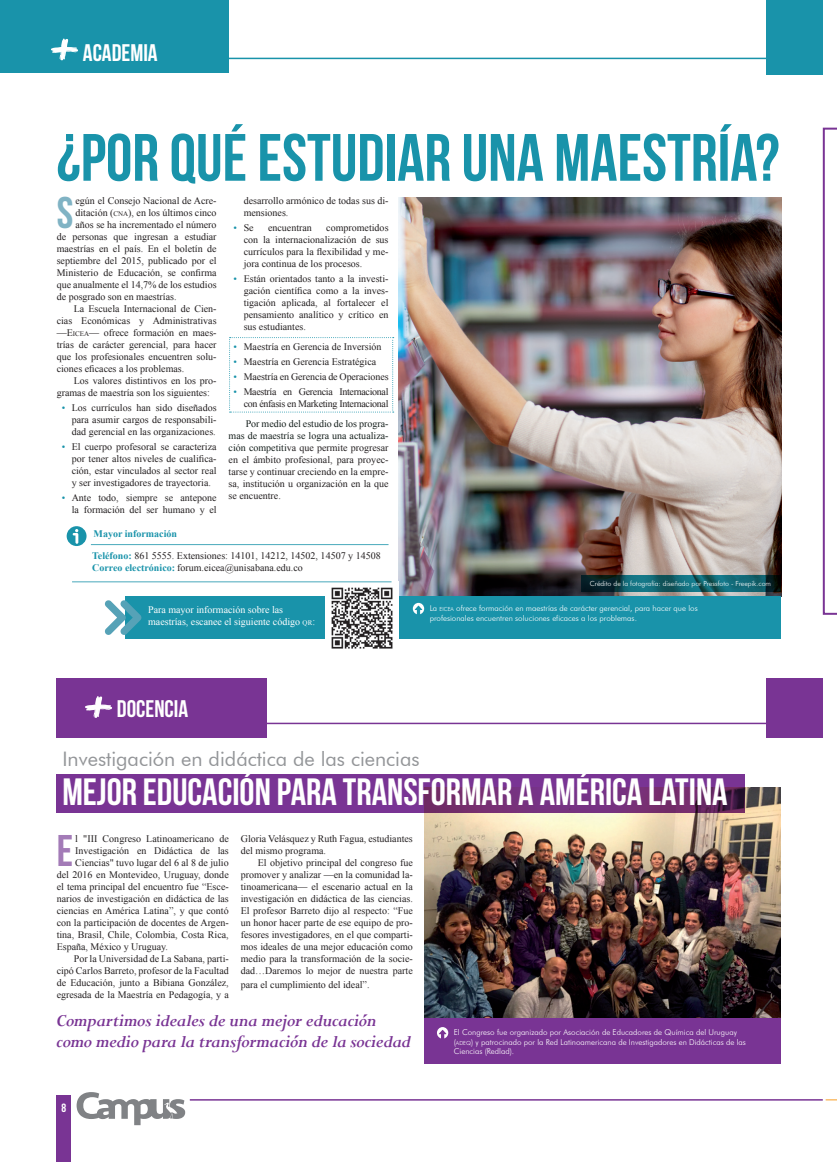
<style>
.page{position:relative;width:837px;height:1163px;background:#fff}
.page>*{position:absolute;margin:0;border:0;box-sizing:border-box;transform-origin:0 0}
.t1{font:66.7px "Bebas Neue";color:#1993aa}
.t2{font:44.3px "Bebas Neue";color:#80b3c4}
.t3{font:44.3px "Bebas Neue";color:#a37bb7}
.t4{font:38px "Bebas Neue";color:#fff}
.t5{font:24px "Bebas Neue";color:#fff}
.t6{font:20px "Futura BT";color:#939598}
.t7{font:italic 700 19px/20px "Perpetua";letter-spacing:-.015em;color:#793494}
.t8{font:12px "Bebas Neue";color:#fff}
.t9{font:10px/12px "Times New Roman";color:#231f20;text-align:justify}
.t10{font:10px/12px "Times New Roman";letter-spacing:-.03em;color:#231f20;text-align:right}
.t11{font:10px/12px "Times New Roman";color:#fff}
.t12{font:700 10px "Times New Roman";color:#1993aa}
.t13{font:300 8px/9.6px "Futura BT";color:#fff}
.t14{font:300 7px "Futura BT";color:#fff}
.s1{font-size:7px}
.s2{font-style:inherit}
.s3{color:#1993aa}
.s4{color:#151f1c}
.s5{font-weight:700;color:#1993aa}
.s6{font-size:5.6px}
</style>
<div class="page">
<img style="left:398px;top:197px;width:382px;height:399px">
<div style="left:765px;top:0;width:57px;height:74px;background:#1993aa"></div>
<div style="left:0;top:0;width:228px;height:72px;background:#1993aa"></div>
<svg style="left:51px;top:39px;width:27px;height:22px"></svg>
<hr style="left:186px;top:58px;width:608px;height:1px;background:#1993aa">
<hr style="left:190px;top:1098px;width:632px;height:2px;background:#793494">
<div style="left:57px;top:1094px;width:14px;height:67px;background:#793494"></div>
<svg style="left:77px;top:1092px;width:108px;height:32px"></svg>
<div style="left:57px;top:677px;width:210px;height:60px;background:#793494"></div>
<div style="left:765px;top:677px;width:57px;height:60px;background:#793494"></div>
<svg style="left:85px;top:696px;width:27px;height:22px"></svg>
<hr style="left:239px;top:722px;width:528px;height:2px;background:#793494">
<div style="left:125px;top:596px;width:655px;height:43px;background:#1993aa"></div>
<svg style="left:104px;top:600px;width:37px;height:35px"></svg>
<img style="left:325px;top:581px;width:73px;height:68px">
<hr style="left:91px;top:544px;width:297px;height:1px;background:#1993aa">
<hr style="left:72px;top:581px;width:319px;height:1px;background:#1993aa">
<div style="left:67px;top:526px;width:19px;height:20px;background:#1993aa;border-radius:50%"></div>
<svg style="left:73px;top:529px;width:5px;height:14px"></svg>
<svg style="left:412px;top:602px;width:12px;height:12px"></svg>
<img style="left:424px;top:787px;width:355px;height:231px">
<div style="left:424px;top:1018px;width:356px;height:45px;background:#793494"></div>
<svg style="left:57px;top:774px;width:687px;height:38px;background:#763289"></svg>
<svg style="left:437px;top:1027px;width:11px;height:11px"></svg>
<svg style="left:822px;top:127px;width:14px;height:488px"></svg>
<svg style="left:229px;top:337px;width:164px;height:75px"></svg>
<svg style="left:581px;top:575px;width:199px;height:17px;background:#0e525c"></svg>
<h3 class="t5" style="left:83px;top:39px;width:76px">ACADEMIA</h3>
<h1 class="t1" style="left:57px;top:121px;width:724px">¿POR QUÉ ESTUDIAR UNA MAESTRÍA?</h1>
<h2 class="t2" style="left:57px;top:188px;width:18px">S</h2>
<p class="t9" style="left:75px;top:194px;width:142px">egún el Consejo Nacional de Acre-</p>
<p class="t9" style="left:75px;top:206px;width:142px">ditación (<span class="s1">CNA</span>), en los últimos cinco</p>
<p class="t9" style="left:75px;top:218px;width:142px">años se ha incrementado el número</p>
<p class="t9" style="left:57px;top:230px;width:161px">de personas que ingresan a estudiar</p>
<p class="t9" style="left:57px;top:242px;width:161px">maestrías en el país. En el boletín de</p>
<p class="t9" style="left:57px;top:254px;width:161px">septiembre del 2015, publicado por el</p>
<p class="t9" style="left:57px;top:266px;width:161px">Ministerio de Educación, se confirma</p>
<p class="t9" style="left:57px;top:278px;width:161px">que anualmente el 14,7% de los estudios</p>
<p class="t9" style="left:57px;top:290px;width:121px">de posgrado son en maestrías.</p>
<p class="t9" style="left:74px;top:302px;width:144px">La Escuela Internacional de Cien-</p>
<p class="t9" style="left:57px;top:314px;width:161px">cias Económicas y Administrativas</p>
<p class="t9" style="left:57px;top:326px;width:161px">—<span class="s2">E</span><span class="s1">ICEA</span>— ofrece formación en maes-</p>
<p class="t9" style="left:57px;top:338px;width:161px">trías de carácter gerencial, para hacer</p>
<p class="t9" style="left:57px;top:350px;width:161px">que los profesionales encuentren solu-</p>
<p class="t9" style="left:57px;top:362px;width:129px">ciones eficaces a los problemas.</p>
<p class="t9" style="left:74px;top:374px;width:144px">Los valores distintivos en los pro-</p>
<p class="t9" style="left:57px;top:386px;width:155px">gramas de maestría son los siguientes:</p>
<p class="t9" style="left:72px;top:401px;width:146px;text-indent:-10px"><span class="s3">•</span> Los currículos han sido diseñados para asumir cargos de responsabili&shy;dad gerencial en las organizaciones.</p>
<p class="t9" style="left:72px;top:440px;width:146px;text-indent:-10px"><span class="s3">•</span> El cuerpo profesoral se caracteriza por tener altos niveles de cualifica&shy;ción, estar vinculados al sector real y ser investigadores de trayectoria.</p>
<p class="t9" style="left:62px;top:491px;width:156px;text-align:right"><span class="s3">•</span> Ante todo, siempre se antepone la formación del ser humano y el</p>
<p class="t9" style="left:243px;top:194px;width:146px">desarrollo armónico de todas sus di&shy;mensiones.</p>
<p class="t9" style="left:233px;top:221px;width:21px"><span class="s3">•</span> Se</p>
<p class="t9" style="left:268px;top:221px;width:45px">encuentran</p>
<p class="t9" style="left:243px;top:221px;width:146px;text-indent:83px">comprometidos con la internacionalización de sus currículos para la flexibilidad y me&shy;jora continua de los procesos.</p>
<p class="t9" style="left:243px;top:272px;width:146px;text-indent:-10px"><span class="s3">•</span> Están orientados tanto a la investi&shy;gación científica como a la inves&shy;tigación aplicada, al fortalecer el pensamiento analítico y crítico en sus estudiantes.</p>
<p class="t9" style="left:233px;top:341px;width:149px"><span class="s3">•</span> Maestría en Gerencia de Inversión</p>
<p class="t9" style="left:233px;top:355px;width:144px"><span class="s3">•</span> Maestría en Gerencia Estratégica</p>
<p class="t9" style="left:233px;top:370px;width:156px"><span class="s3">•</span> Maestría en Gerencia de Operaciones</p>
<p class="t10" style="left:233px;top:385px;width:156px"><span class="s3">•</span> Maestría en Gerencia Internacional con énfasis en Marketing Internacional</p>
<p class="t9" style="left:228px;top:418px;width:161px;text-indent:17px"><span class="s4">Por medio del estudio de los progra&shy;mas de maestría se logra una actualiza&shy;ción competiti</span>va que permite progresar en el ámbito profesional, para proyec&shy;tarse y continuar creciendo en la empre&shy;sa, institución u organización en la que se encuentre.</p>
<p class="t12" style="left:94px;top:526px;width:85px">Mayor información</p>
<p class="t9" style="left:92px;top:549px;width:290px"><span class="s5">Teléfono:</span> 861 5555. Extensiones: 14101, 14212, 14502, 14507 y 14508<br><span class="s5">Correo electrónico:</span> forum.eicea@unisabana.edu.co</p>
<p class="t11" style="left:148px;top:603px;width:168px">Para mayor información sobre las maestrías, escanee el siguiente código <span class="s1">QR</span><span class="s2">:</span></p>
<h3 class="t5" style="left:117px;top:695px;width:73px">DOCENCIA</h3>
<p class="t14" style="left:589px;top:579px;width:183px">Crédito de la fotografía: diseñado por Pressfoto - Freepik.com</p>
<p class="t13" style="left:429px;top:603px;width:269px">La <span class="s6">EICEA</span> ofrece formación en maestrías de carácter gerencial, para hacer que los profesionales encuentren soluciones eficaces a los problemas.</p>
<h3 class="t6" style="left:62px;top:746px;width:358px">Investigación en didáctica de las ciencias</h3>
<h3 class="t4" style="left:62px;top:770px;width:666px">MEJOR EDUCACIÓN PARA TRANSFORMAR A AMÉRICA LATINA</h3>
<h2 class="t3" style="left:57px;top:826px;width:18px">E</h2>
<p class="t9" style="left:75px;top:832px;width:155px">l "III Congreso Latinoamericano de</p>
<p class="t9" style="left:241px;top:832px;width:173px">Gloria Velásquez y Ruth Fagua, estudiantes del mismo programa.</p>
<p class="t9" style="left:241px;top:856px;width:173px;text-indent:17px">El objetivo principal del congreso fue promover y analizar —en la comunidad la&shy;tinoamericana— el escenario actual en la investigación en didáctica de las ciencias.<br>El profesor Barreto dijo al respecto: “Fue un honor hacer parte de ese equipo de pro&shy;fesores investigadores, en el que comparti&shy;mos ideales de una mejor educación como medio para la transformación de la socie&shy;dad…Daremos lo mejor de nuestra parte</p>
<p class="t9" style="left:241px;top:977px;width:130px">para el cumplimiento del ideal”.</p>
<h3 class="t7" style="left:56px;top:1010px;width:356px">Compartimos ideales de una mejor educación como medio para la transformación de la sociedad</h3>
<p class="t9" style="left:75px;top:844px;width:155px">Investigación en Didáctica de las</p>
<p class="t9" style="left:75px;top:856px;width:155px">Ciencias" tuvo lugar del 6 al 8 de julio</p>
<p class="t9" style="left:57px;top:868px;width:173px">del 2016 en Montevideo, Uruguay, donde</p>
<p class="t9" style="left:57px;top:880px;width:173px">el tema principal del encuentro fue “Esce-</p>
<p class="t9" style="left:57px;top:892px;width:173px">narios de investigación en didáctica de las</p>
<p class="t9" style="left:57px;top:904px;width:173px">ciencias en América Latina”, y que contó</p>
<p class="t9" style="left:57px;top:916px;width:173px">con la participación de docentes de Argen-</p>
<p class="t9" style="left:57px;top:928px;width:173px">tina, Brasil, Chile, Colombia, Costa Rica,</p>
<p class="t9" style="left:57px;top:940px;width:113px">España, México y Uruguay.</p>
<p class="t9" style="left:74px;top:952px;width:156px">Por la Universidad de La Sabana, parti-</p>
<p class="t9" style="left:57px;top:964px;width:173px">cipó Carlos Barreto, profesor de la Facultad</p>
<p class="t9" style="left:57px;top:976px;width:173px">de Educación, junto a Bibiana González,</p>
<p class="t9" style="left:57px;top:988px;width:173px">egresada de la Maestría en Pedagogía, y a</p>
<p class="t8" style="left:62px;top:1100px;width:6px">8</p>
<p class="t13" style="left:453px;top:1027px;width:293px">El Congreso fue organizado por Asociación de Educadores de Química del Uruguay (<span class="s6">ADEQ</span>) y patrocinado por la Red Latinoamericana de Investigadores en Didácticas de las<br>Ciencias (Redlad).</p>
</div>
